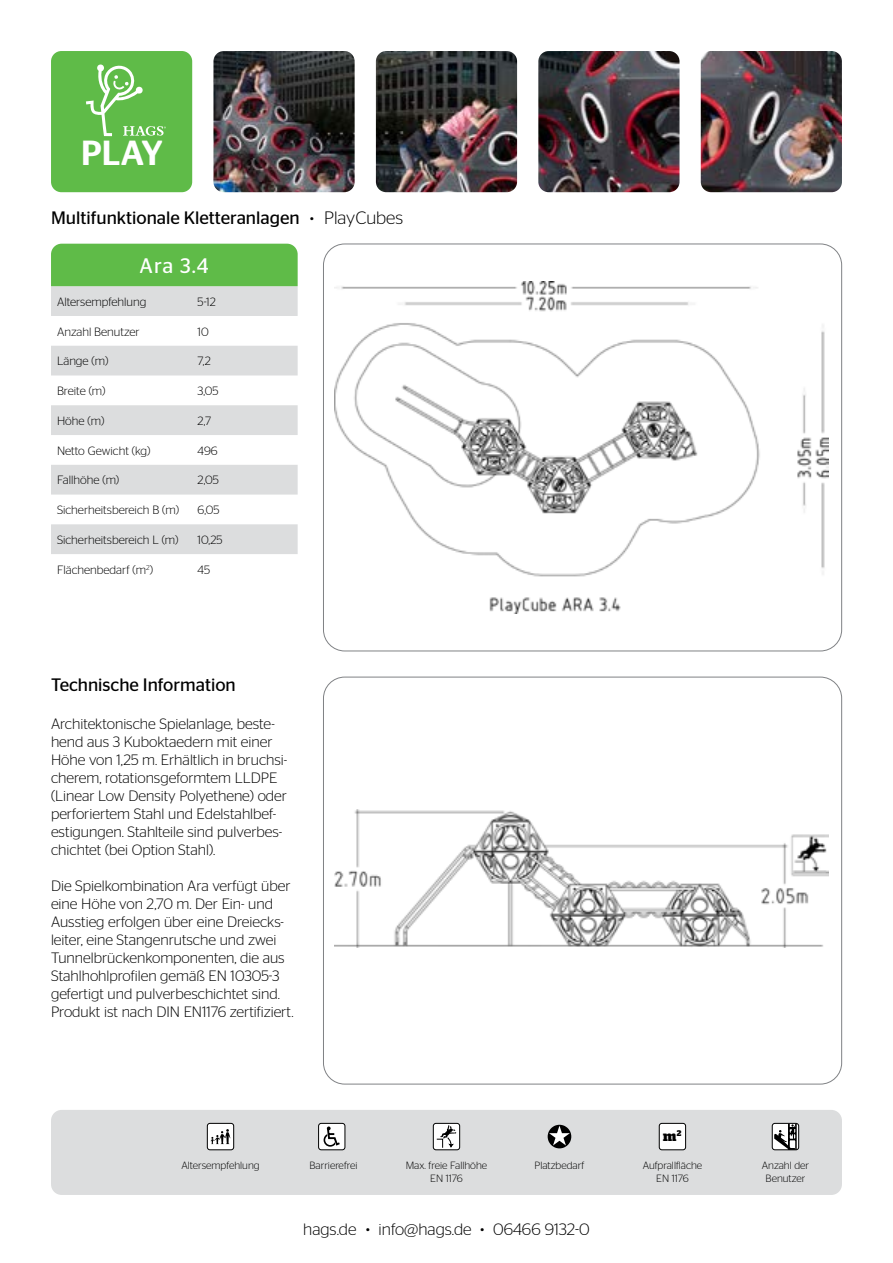
<style>
.page{position:relative;width:893px;height:1263px;background:#fff}
.page>*{position:absolute;margin:0;border:0;box-sizing:border-box;transform-origin:0 0}
.t1{font:300 39px "Stag Sans";color:#000}
.t2{font:500 34.8px "Stag Sans";color:#fff}
.t3{font:21px "Stag Sans";color:#fff}
.t4{font:18px "Stag Sans";color:#000}
.t5{font:300 16.5px "Stag Sans";color:#000}
.t6{font:300 15px/18px "Stag Sans";color:#000}
.t7{font:700 14.1px "Stag";color:#000}
.t8{font:300 12px "Stag Sans";color:#000}
.t9{font:300 10.5px/12.6px "Stag Sans";color:#000;text-align:center}
.s1{font-weight:300}
</style>
<div class="page">
<div style="left:51px;top:51px;width:141px;height:141px;background:#5fbb48;border-radius:10px"></div>
<svg style="left:86px;top:64px;width:80px;height:72px"></svg>
<img style="left:213px;top:51px;width:629px;height:141px">
<img style="left:335px;top:282px;width:494px;height:331px">
<img style="left:335px;top:810px;width:494px;height:138px">
<div style="left:51px;top:1110px;width:791px;height:85px;background:#dcddde;border-radius:11px"></div>
<svg style="left:51px;top:286px;width:247px;height:268px;fill:#dcddde"></svg>
<svg style="left:774px;top:1125px;width:23px;height:23px"></svg>
<div style="left:772px;top:1123px;width:27px;height:27px;border:1px solid #000;border-radius:3px"></div>
<svg style="left:548px;top:1125px;width:23px;height:23px"></svg>
<div style="left:659px;top:1123px;width:27px;height:27px;background:#fff;border-radius:3px"></div>
<div style="left:659px;top:1123px;width:27px;height:27px;border:1px solid #000;border-radius:3px"></div>
<div style="left:433px;top:1123px;width:27px;height:27px;background:#fff;border-radius:3px"></div>
<svg style="left:437px;top:1125px;width:19px;height:23px"></svg>
<div style="left:433px;top:1123px;width:27px;height:27px;border:1px solid #000;border-radius:3px"></div>
<div style="left:319px;top:1123px;width:26px;height:27px;background:#fff;border-radius:3px"></div>
<svg style="left:324px;top:1126px;width:16px;height:21px"></svg>
<div style="left:318px;top:1123px;width:27px;height:27px;border:1px solid #000;border-radius:3px"></div>
<div style="left:207px;top:1123px;width:27px;height:27px;background:#fff;border-radius:3px"></div>
<svg style="left:211px;top:1129px;width:19px;height:15px"></svg>
<div style="left:207px;top:1123px;width:27px;height:27px;border:1px solid #000;border-radius:3px"></div>
<div style="left:51px;top:244px;width:247px;height:42px;background:#5fbb48"></div>
<h2 class="t2" style="left:81px;top:132px;width:83px">PLAY</h2>
<p class="t4" style="left:51px;top:207px;width:354px">Multifunktionale Kletteranlagen <sup>.</sup> <span class="s1">PlayCubes</span></p>
<h3 class="t3" style="left:140px;top:254px;width:70px">Ara 3.4</h3>
<p class="t8" style="left:57px;top:295px;width:91px">Altersempfehlung</p>
<p class="t8" style="left:198px;top:295px;width:20px">5-12</p>
<p class="t8" style="left:57px;top:325px;width:84px">Anzahl Benutzer</p>
<p class="t8" style="left:198px;top:325px;width:13px">10</p>
<p class="t8" style="left:57px;top:355px;width:53px">Länge (m)</p>
<p class="t8" style="left:198px;top:355px;width:15px">7,2</p>
<p class="t8" style="left:57px;top:384px;width:50px">Breite (m)</p>
<p class="t8" style="left:198px;top:384px;width:22px">3,05</p>
<p class="t8" style="left:57px;top:414px;width:49px">Höhe (m)</p>
<p class="t8" style="left:198px;top:414px;width:15px">2,7</p>
<p class="t8" style="left:57px;top:444px;width:95px">Netto Gewicht (kg)</p>
<p class="t8" style="left:198px;top:444px;width:21px">496</p>
<p class="t8" style="left:57px;top:474px;width:64px">Fallhöhe (m)</p>
<p class="t8" style="left:198px;top:474px;width:23px">2,05</p>
<p class="t8" style="left:57px;top:503px;width:124px">Sicherheitsbereich B (m)</p>
<p class="t8" style="left:198px;top:503px;width:23px">6,05</p>
<p class="t8" style="left:57px;top:533px;width:123px">Sicherheitsbereich L (m)</p>
<p class="t8" style="left:198px;top:533px;width:27px">10,25</p>
<p class="t8" style="left:57px;top:563px;width:97px">Flächenbedarf (m<sup>2</sup>)</p>
<p class="t8" style="left:198px;top:563px;width:14px">45</p>
<p class="t4" style="left:51px;top:675px;width:186px">Technische Information</p>
<p class="t6" style="left:51px;top:714px;width:238px">Architektonische Spielanlage, beste&shy;hend aus 3 Kuboktaedern mit einer Höhe von 1,25 m. Erhältlich in bruchsi&shy;cherem, rotationsgeformtem LLDPE (Linear Low Density Polyethene) oder perforiertem Stahl und Edelstahlbef&shy;estigungen. Stahlteile sind pulverbes&shy;chichtet (bei Option Stahl).</p>
<p class="t6" style="left:51px;top:876px;width:244px">Die Spielkombination Ara verfügt über eine Höhe von 2,70 m. Der Ein- und Ausstieg erfolgen über eine Dreiecks&shy;leiter, eine Stangenrutsche und zwei Tunnelbrückenkomponenten, die aus Stahlhohlprofilen gemäß EN 10305-3 gefertigt und pulverbeschichtet sind.<br>Produkt ist nach DIN EN1176 zertifiziert.</p>
<p class="t7" style="left:663px;top:1128px;width:20px">m<sup>2</sup></p>
<p class="t9" style="left:181px;top:1159px;width:80px">Altersempfehlung</p>
<p class="t9" style="left:309px;top:1159px;width:50px">Barrierefrei</p>
<p class="t9" style="left:406px;top:1159px;width:83px">Max. freie Fallhöhe<br>EN 1176</p>
<p class="t9" style="left:535px;top:1159px;width:51px">Platzbedarf</p>
<p class="t9" style="left:643px;top:1159px;width:61px">Aufprallfläche<br>EN 1176</p>
<p class="t9" style="left:762px;top:1159px;width:49px">Anzahl der<br>Benutzer</p>
<p class="t5" style="left:303px;top:1220px;width:69px">hags.de <sup>.</sup></p>
<p class="t5" style="left:379px;top:1220px;width:94px">info@hags.de</p>
<h1 class="t1" style="left:480px;top:1196px;width:7px">.</h1>
<p class="t5" style="left:493px;top:1220px;width:98px">06466 9132-0</p>
</div>
